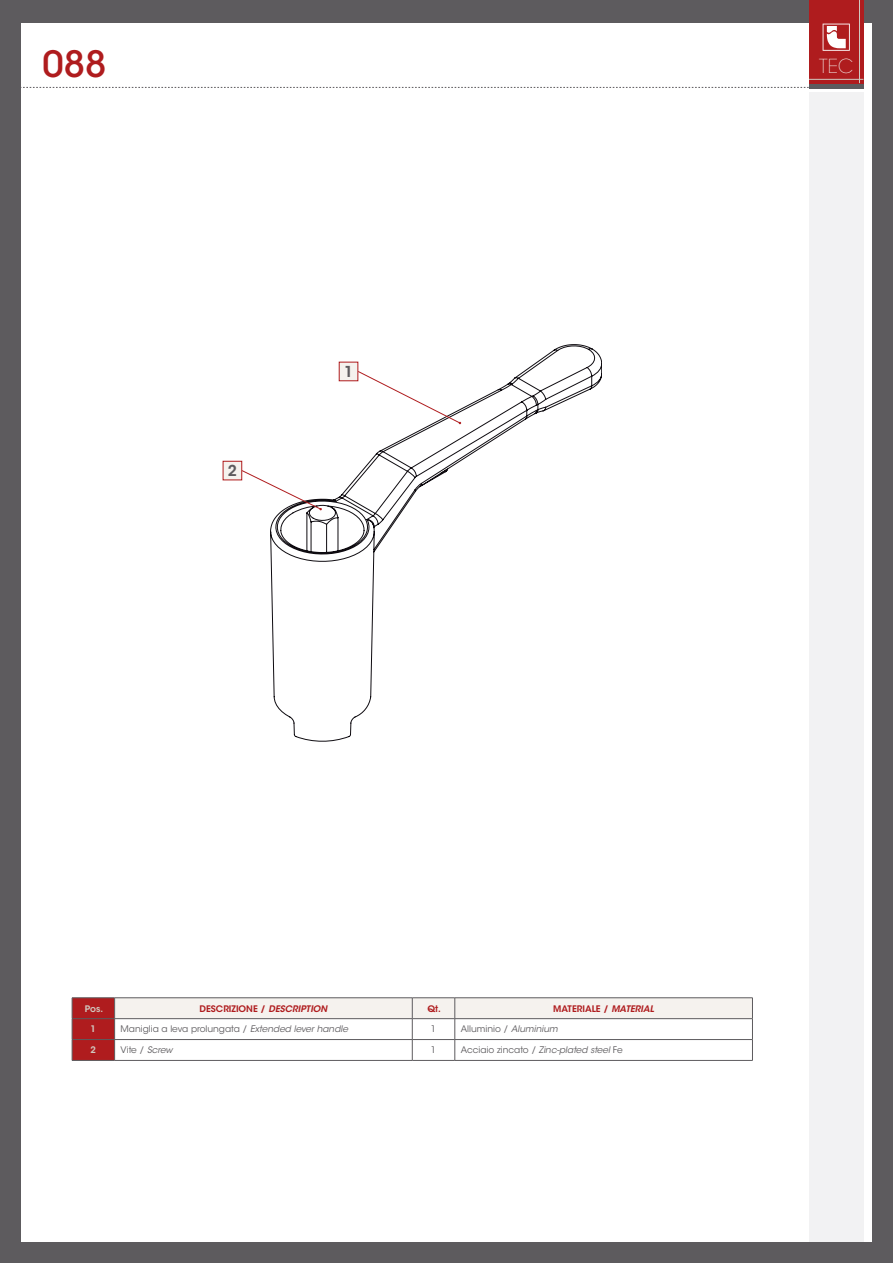
<style>
.page{position:relative;width:893px;height:1263px;background:#5d5b5e}
.page>*{position:absolute;margin:0;border:0;box-sizing:border-box;transform-origin:0 0}
.t1{font:500 36px "ITC Avant Garde Std";color:#af1c1e}
.t2{font:200 19.2px "ITC Avant Garde Std";color:#f5f2ee}
.t3{font:600 15px "ITC Avant Garde Std";color:#5d5b5e}
.t4{font:9px "ITC Avant Garde Std";color:#5d5b5e}
.t5{font:600 9px "ITC Avant Garde Std";color:#af1c1e}
.t6{font:600 9px "ITC Avant Garde Std";color:#d0c9c0}
.s1{font-style:italic}
</style>
<div class="page">
<div style="left:21px;top:23px;width:851px;height:1219px;background:#fff"></div>
<div style="left:809px;top:0;width:54px;height:83px;background:#af1c1e"></div>
<svg style="left:823px;top:24px;width:27px;height:27px"></svg>
<hr style="left:809px;top:79px;width:54px;height:1px;background:#d0c9c0">
<hr style="left:859px;top:0;width:1px;height:83px;background:#d0c9c0">
<hr style="left:809px;top:84px;width:54px;height:4px;background:#5d5b5e">
<div style="left:809px;top:93px;width:54px;height:1149px;background:#f2f2f3"></div>
<svg style="left:21px;top:87px;width:788px;height:1px"></svg>
<hr style="left:72px;top:997px;width:43px;height:1px;background:#5d5b5e">
<hr style="left:115px;top:997px;width:297px;height:1px;background:#5d5b5e">
<hr style="left:412px;top:997px;width:43px;height:1px;background:#5d5b5e">
<hr style="left:455px;top:997px;width:298px;height:1px;background:#5d5b5e">
<svg style="left:72px;top:998px;width:681px;height:62px"></svg>
<hr style="left:72px;top:1060px;width:43px;height:1px;background:#5d5b5e">
<hr style="left:115px;top:1060px;width:297px;height:1px;background:#5d5b5e">
<hr style="left:412px;top:1060px;width:43px;height:1px;background:#5d5b5e">
<hr style="left:455px;top:1060px;width:298px;height:1px;background:#5d5b5e">
<svg style="left:270px;top:344px;width:332px;height:397px"></svg>
<svg style="left:357px;top:371px;width:104px;height:53px"></svg>
<div style="left:339px;top:362px;width:19px;height:19px;background:#f5f2ee"></div>
<svg style="left:241px;top:470px;width:81px;height:40px"></svg>
<div style="left:223px;top:461px;width:19px;height:19px;background:#f5f2ee"></div>
<div style="left:223px;top:461px;width:19px;height:19px;border:1px solid #af1c1e"></div>
<p class="t1" style="left:43px;top:41px;width:65px">088</p>
<h2 class="t2" style="left:819px;top:55px;width:36px">TEC</h2>
<p class="t3" style="left:228px;top:461px;width:11px">2</p>
<p class="t3" style="left:344px;top:362px;width:11px">1</p>
<p class="t6" style="left:85px;top:1002px;width:20px">Pos.</p>
<p class="t5" style="left:200px;top:1002px;width:129px">DESCRIZIONE / <span class="s1">DESCRIPTION</span></p>
<p class="t5" style="left:427px;top:1002px;width:15px">Qt.</p>
<p class="t5" style="left:553px;top:1002px;width:102px">MATERIALE / <span class="s1">MATERIAL</span></p>
<p class="t6" style="left:91px;top:1023px;width:7px">1</p>
<p class="t4" style="left:121px;top:1024px;width:229px">Maniglia a leva prolungata / <span class="s1">Extended lever handle</span></p>
<p class="t4" style="left:431px;top:1024px;width:7px">1</p>
<p class="t4" style="left:461px;top:1024px;width:98px">Alluminio / <span class="s1">Aluminium</span></p>
<p class="t6" style="left:91px;top:1044px;width:7px">2</p>
<p class="t4" style="left:121px;top:1044px;width:54px">Vite / <span class="s1">Screw</span></p>
<p class="t4" style="left:431px;top:1044px;width:7px">1</p>
<p class="t4" style="left:461px;top:1044px;width:163px">Acciaio zincato / <span class="s1">Zinc-plated steel</span> Fe</p>
</div>
